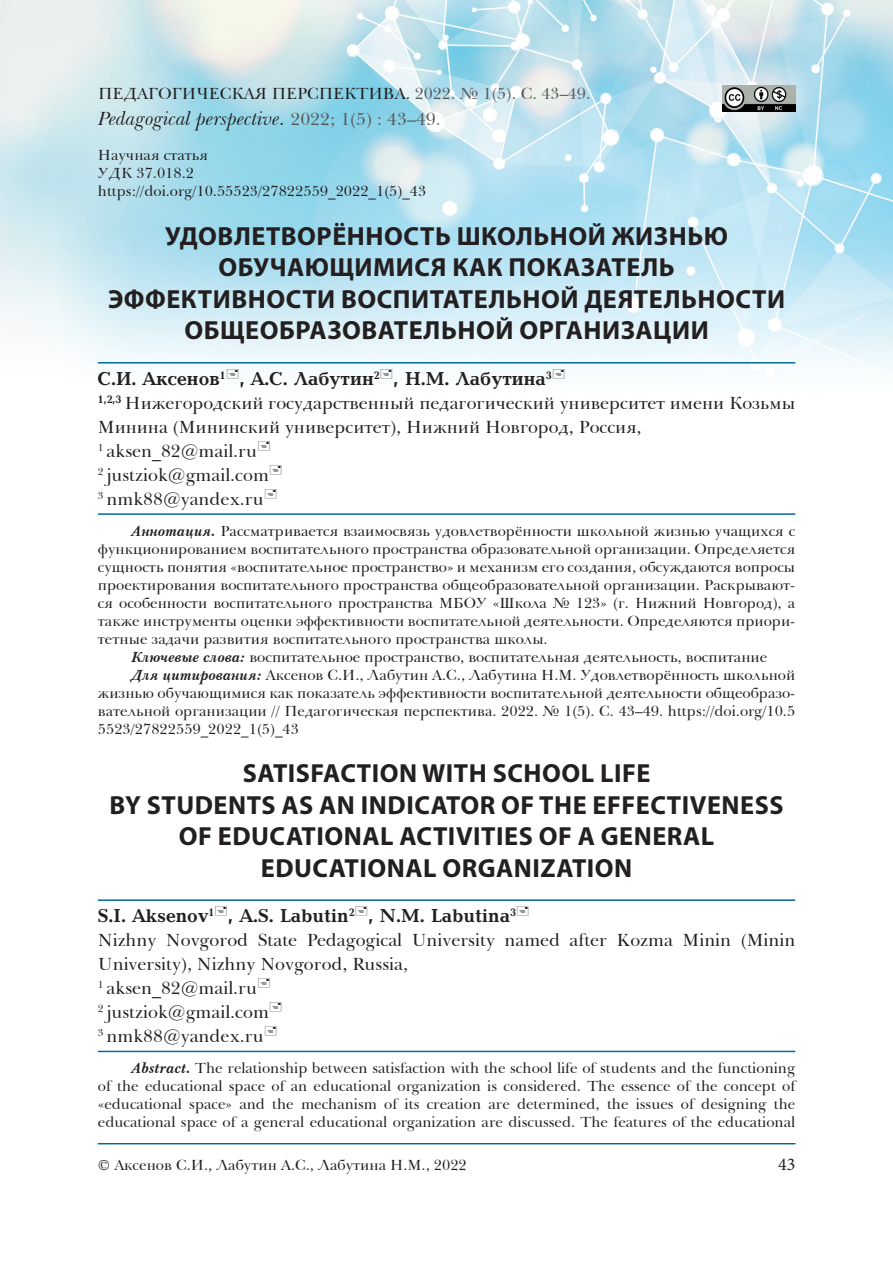
<style>
.page{position:relative;width:893px;height:1263px;background:#fff}
.page>*{position:absolute;margin:0;border:0;box-sizing:border-box;transform-origin:0 0}
.заголовок_статьи{font:700 26.25px/31.5px "Myriad Pro";letter-spacing:.02em;color:#231f20;text-align:center}
.колонтитул___2_сл_ку{font:italic 19.5px "Baskerville BT";color:#231f20}
.об_авторах__начало_с{font:18px/24px "Baskerville BT";color:#231f20}
.авторы{font:700 18px "Baltica";color:#231f20}
.об_авторах__последня{font:18px "Baskerville BT";color:#231f20}
.t1{font:18px "Minion Pro";color:#231f20}
.колонтитул{font:16.5px "Baskerville BT";color:#231f20}
.основной___1_сл_п_ж{font:15px/18px "Baskerville BT";color:#231f20;text-align:justify}
.основной___2_сл_п_ж{font:15px/18px "Baskerville BT";color:#231f20;text-align:justify}
.осн_без_абз_10{font:15px "Baskerville BT";color:#231f20}
.копирайт{font:15px "Baskerville BT";color:#231f20}
.s1{color:#57585a}
.s2{font-style:normal;font-size:18px;color:#57585a}
.s3{font-style:normal;font-size:18px;color:#6c6d70}
.s4{font-weight:700;font-style:italic}
</style>
<div class="page">
<img style="left:0;top:0;width:893px;height:373px">
<hr style="left:98px;top:1143px;width:697px;height:1px;background:#006aa3">
<img style="left:722px;top:86px;width:73px;height:25px">
<hr style="left:98px;top:362px;width:697px;height:2px;background:#006aa3">
<hr style="left:98px;top:513px;width:697px;height:2px;background:#006aa3">
<hr style="left:98px;top:899px;width:697px;height:2px;background:#006aa3">
<hr style="left:98px;top:1051px;width:697px;height:1px;background:#006aa3">
<svg style="left:227px;top:369px;width:11px;height:4px"></svg>
<svg style="left:381px;top:369px;width:11px;height:4px"></svg>
<svg style="left:553px;top:369px;width:11px;height:4px"></svg>
<p class="колонтитул" style="left:98px;top:82px;width:494px">ПЕДАГОГИЧЕСКАЯ ПЕРСПЕКТИВА. <span class="s1">2022. № 1(5). С. 43–49.</span></p>
<p class="колонтитул___2_сл_ку" style="left:98px;top:106px;width:344px">Pedagogical perspective. <span class="s2">2022; 1(5) : 43–49</span><span class="s3">.</span></p>
<p class="осн_без_абз_10" style="left:98px;top:145px;width:112px">Научная статья</p>
<p class="осн_без_абз_10" style="left:98px;top:163px;width:98px">УДК 37.018.2</p>
<p class="осн_без_абз_10" style="left:98px;top:181px;width:330px">https://doi.org/10.55523/27822559_2022_1(5)_43</p>
<p class="заголовок_статьи" style="left:108px;top:219px;width:679px">УДОВЛЕТВОРЁННОСТЬ ШКОЛЬНОЙ ЖИЗНЬЮ ОБУЧАЮЩИМИСЯ КАК ПОКАЗАТЕЛЬ ЭФФЕКТИВНОСТИ ВОСПИТАТЕЛЬНОЙ ДЕЯТЕЛЬНОСТИ ОБЩЕОБРАЗОВАТЕЛЬНОЙ ОРГАНИЗАЦИИ</p>
<p class="авторы" style="left:98px;top:368px;width:455px">С.И. Аксенов<sup>1</sup> , А.С. Лабутин<sup>2</sup> , Н.М. Лабутина<sup>3</sup></p>
<p class="об_авторах__начало_с" style="left:98px;top:390px;width:699px"><sup>1,2,3</sup> Нижегородский государственный педагогический университет имени Козьмы<br>Минина (Мининский университет), Нижний Новгород, Россия,</p>
<p class="об_авторах__начало_с" style="left:98px;top:438px;width:161px"><sup>1</sup> aksen_82@mail.ru</p>
<p class="об_авторах__начало_с" style="left:98px;top:462px;width:172px"><sup>2</sup> justziok@gmail.com</p>
<p class="об_авторах__последня" style="left:98px;top:486px;width:167px"><sup>3</sup> nmk88@yandex.ru</p>
<p class="основной___1_сл_п_ж" style="left:98px;top:521px;width:699px;text-indent:34px"><span class="s4">Аннотация.</span> Рассматривается взаимосвязь удовлетворённости школьной жизнью учащихся с функционированием воспитательного пространства образовательной организации. Определяется сущность понятия «воспитательное пространство» и механизм его создания, обсуждаются вопросы проектирования воспитательного пространства общеобразовательной организации. Раскрывают&shy;ся особенности воспитательного пространства МБОУ «Школа № 123» (г. Нижний Новгород), а также инструменты оценки эффективности воспитательной деятельности. Определяются приори&shy;тетные задачи развития воспитательного пространства школы.</p>
<p class="основной___2_сл_п_ж" style="left:132px;top:647px;width:637px"><span class="s4">Ключевые слова:</span> воспитательное пространство, воспитательная деятельность, воспитание</p>
<p class="основной___2_сл_п_ж" style="left:98px;top:665px;width:699px;text-indent:34px"><span class="s4">Для цитирования:</span> Аксенов С.И., Лабутин А.С., Лабутина Н.М. Удовлетворённость школьной жизнью обучающимися как показатель эффективности воспитательной деятельности общеобразо&shy;вательной организации // Педагогическая перспектива. 2022. № 1(5). С. 43–49. https://doi.org/10.5<br>5523/27822559_2022_1(5)_43</p>
<p class="заголовок_статьи" style="left:110px;top:757px;width:675px">SATISFACTION WITH SCHOOL LIFE<br>BY STUDENTS AS AN INDICATOR OF THE EFFECTIVENESS OF EDUCATIONAL ACTIVITIES OF A GENERAL EDUCATIONAL ORGANIZATION</p>
<p class="авторы" style="left:98px;top:906px;width:420px">S.I. Aksenov<sup>1</sup> , A.S. Labutin<sup>2</sup> , N.M. Labutina<sup>3</sup></p>
<p class="об_авторах__начало_с" style="left:98px;top:927px;width:699px">Nizhny Novgorod State Pedagogical University named after Kozma Minin (Minin<br>University), Nizhny Novgorod, Russia,</p>
<p class="об_авторах__начало_с" style="left:98px;top:975px;width:161px"><sup>1</sup> aksen_82@mail.ru</p>
<p class="об_авторах__начало_с" style="left:98px;top:999px;width:172px"><sup>2</sup> justziok@gmail.com</p>
<p class="об_авторах__последня" style="left:98px;top:1024px;width:167px"><sup>3</sup> nmk88@yandex.ru</p>
<p class="основной___1_сл_п_ж" style="left:98px;top:1058px;width:699px;text-indent:34px"><span class="s4">Abstract.</span> The relationship between satisfaction with the school life of students and the functioning of the educational space of an educational organization is considered. The essence of the concept of «educational space» and the mechanism of its creation are determined, the issues of designing the educational space of a general educational organization are discussed. The features of the educational</p>
<p class="копирайт" style="left:98px;top:1154px;width:370px">© Аксенов С.И., Лабутин А.С., Лабутина Н.М., 2022</p>
<p class="t1" style="left:778px;top:1153px;width:19px">43</p>
</div>
